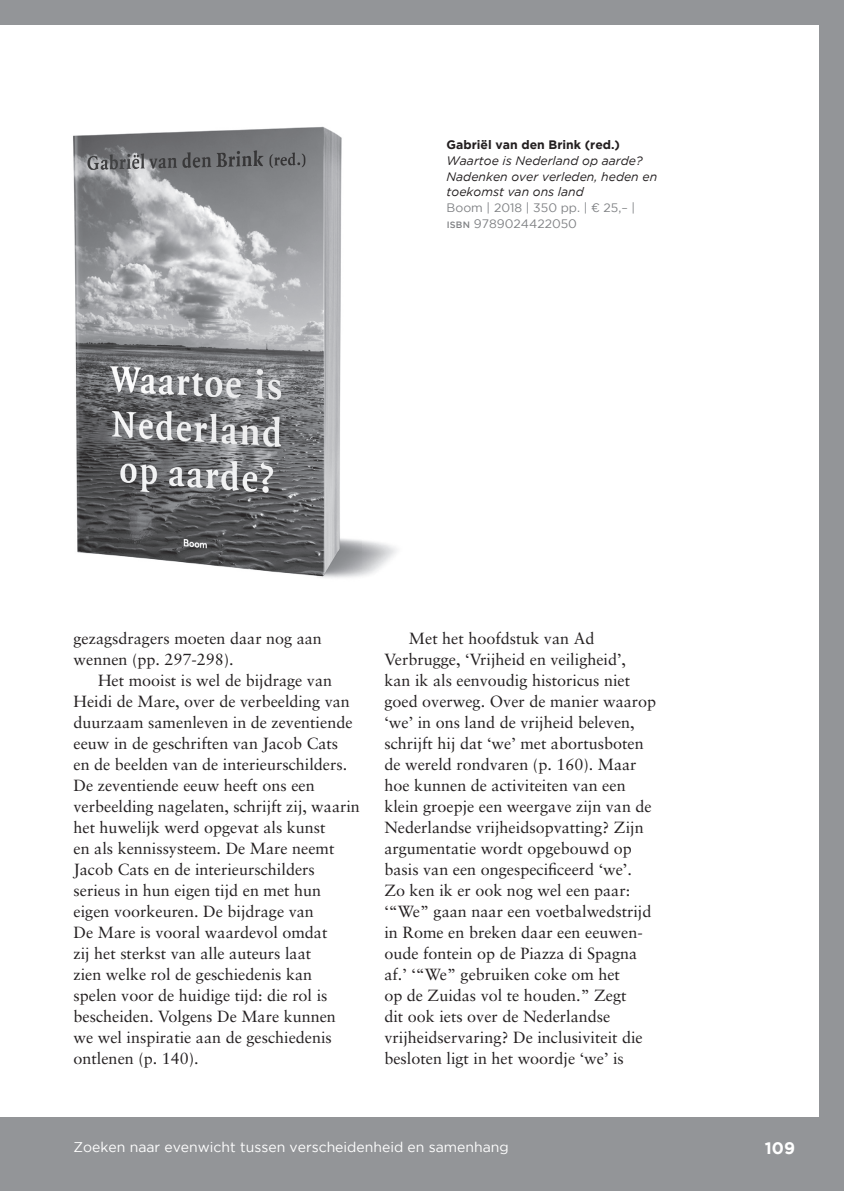
<style>
.page{position:relative;width:844px;height:1191px;background:#fff}
.page>*{position:absolute;margin:0;border:0;box-sizing:border-box;transform-origin:0 0}
.t1{font:700 16.62px "Gotham";color:#fff}
.t2{font:16.1px/21px "Sabon LT";color:#231f20}
.t3{font:14px "Gotham";color:#fff}
.t4{font:italic 12.25px/15.8px "Gotham";color:#231f20}
.t5{font:12.25px/15.8px "Gotham";color:#808285}
.t6{font:700 12.25px "Gotham";color:#231f20}
.s1{font-weight:500;font-size:9.1px}
</style>
<div class="page">
<img style="left:73px;top:126px;width:324px;height:452px">
<div style="left:0;top:1117px;width:843px;height:74px;background:#939598"></div>
<div style="left:0;top:0;width:843px;height:24px;background:#939598"></div>
<div style="left:819px;top:0;width:24px;height:1191px;background:#939598"></div>
<p class="t6" style="left:446px;top:138px;width:175px">Gabriël van den Brink (red.)</p>
<p class="t4" style="left:446px;top:152px;width:212px">Waartoe is Nederland op aarde?<br>Nadenken over verleden, heden en toekomst van ons land</p>
<p class="t5" style="left:446px;top:200px;width:190px">Boom | 2018 | 350 pp. | ¤ 25,– |<br><span class="s1">ISBN</span> 9789024422050</p>
<p class="t2" style="left:73px;top:628px;width:250px">gezagsdragers moeten daar nog aan wennen (pp. 297-298).</p>
<p class="t2" style="left:73px;top:670px;width:288px;text-indent:25px">Het mooist is wel de bijdrage van Heidi de Mare, over de verbeelding van duurzaam samenleven in de zeventiende eeuw in de geschriften van Jacob Cats<br>en de beelden van de interieurschilders.<br>De zeventiende eeuw heeft ons een verbeelding nagelaten, schrijft zij, waarin het huwelijk werd opgevat als kunst<br>en als kennissysteem. De Mare neemt Jacob Cats en de interieurschilders serieus in hun eigen tijd en met hun eigen voorkeuren. De bijdrage van<br>De Mare is vooral waardevol omdat<br>zij het sterkst van alle auteurs laat<br>zien welke rol de geschiedenis kan<br>spelen voor de huidige tijd: die rol is bescheiden. Volgens De Mare kunnen<br>we wel inspiratie aan de geschiedenis ontlenen (p. 140).</p>
<p class="t2" style="left:384px;top:628px;width:273px;text-indent:25px">Met het hoofdstuk van Ad Verbrugge, ‘Vrijheid en veiligheid’, kan ik als eenvoudig historicus niet goed overweg. Over de manier waarop ‘we’ in ons land de vrijheid beleven, schrijft hij dat ‘we’ met abortusboten de wereld rondvaren (p. 160). Maar hoe kunnen de activiteiten van een klein groepje een weergave zijn van de Nederlandse vrijheidsopvatting? Zijn argumentatie wordt opgebouwd op basis van een ongespecificeerd ‘we’.<br>Zo ken ik er ook nog wel een paar: ‘“We” gaan naar een voetbalwedstrijd in Rome en breken daar een eeuwen&shy;oude fontein op de Piazza di Spagna af.’ ‘“We” gebruiken coke om het<br>op de Zuidas vol te houden.” Zegt<br>dit ook iets over de Nederlandse vrijheidservaring? De inclusiviteit die besloten ligt in het woordje ‘we’ is</p>
<p class="t3" style="left:73px;top:1138px;width:436px">Zoeken naar evenwicht tussen verscheidenheid en samenhang</p>
<p class="t1" style="left:764px;top:1138px;width:32px">109</p>
</div>
